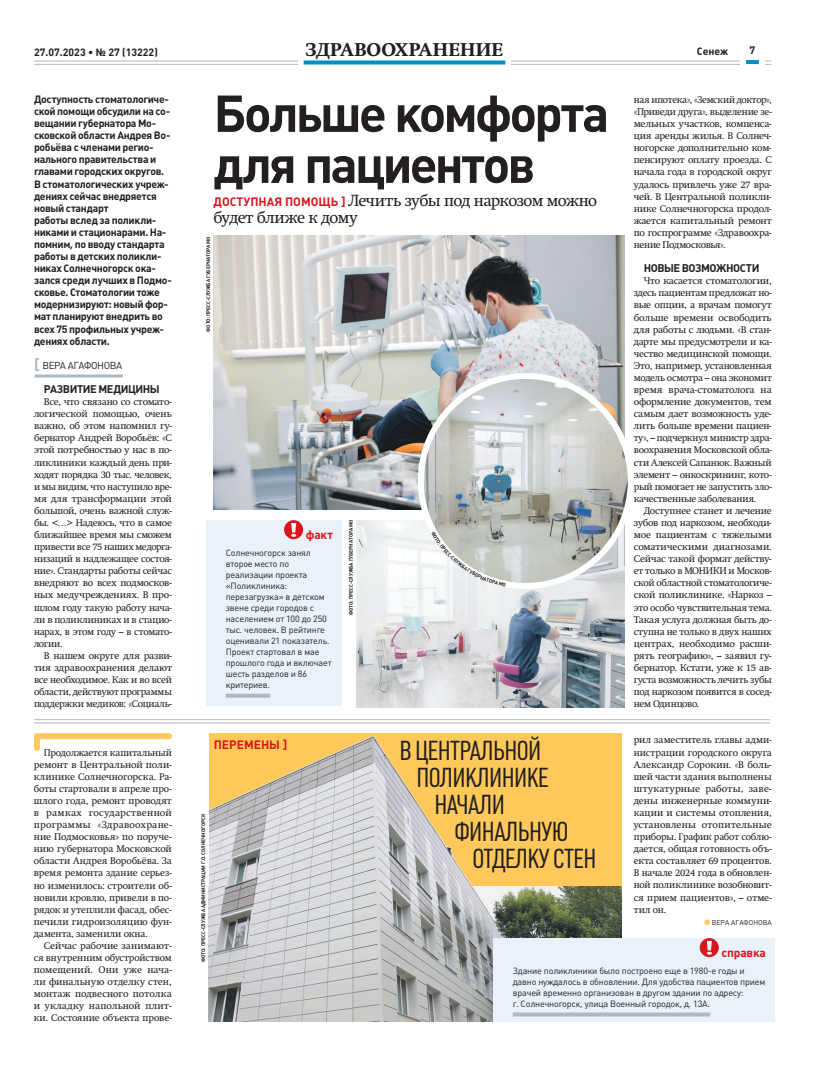
<style>
.page{position:relative;width:820px;height:1078px;background:#fff}
.page>*{position:absolute;margin:0;border:0;box-sizing:border-box;transform-origin:0 0}
.t1{font:700 51px/51px "Plumb";letter-spacing:-.06em;color:#231f20}
.t2{font:27px "Plumb Condensed";letter-spacing:-.02em;color:#231f20}
.t3{font:18px "Swift Extra Bold C";letter-spacing:.005em;color:#231f20}
.t4{font:16px/17px "Swift C";letter-spacing:-.035em;color:#231f20}
.t5{font:700 12px "Plumb C";color:#d7171f}
.t6{font:700 11px "Plumb";letter-spacing:-.045em;color:#231f20}
.t7{font:700 10.7px "Plumb";color:#231f20}
.t8{font:700 10.5px/12.1px "Plumb";letter-spacing:-.03em;color:#231f20}
.t9{font:700 10.5px "Plumb C";color:#231f20}
.t10{font:10px "Plumb";letter-spacing:-.04em;color:#231f20}
.t11{font:9.6px/12.1px "Swift C";letter-spacing:-.015em;color:#231f20;text-align:justify}
.t12{font:9px/11px "Plumb C";letter-spacing:-.02em;color:#231f20}
.t13{font:7px "Plumb C";color:#231f20}
.t14{font:700 5.1px "Plumb C";letter-spacing:-.025em;color:#231f20}
.s1{font-family:"Plumb C";font-weight:700;font-size:15px;color:#adb8c0}
.s2{font-family:"Plumb C";font-weight:700;font-size:12px;color:#d7171f}
.s3{font-size:17px;color:#fec95a}
</style>
<div class="page">
<hr style="left:34px;top:61px;width:737px;height:1px;background:#adb8c0">
<hr style="left:34px;top:64px;width:737px;height:1px;background:#adb8c0">
<div style="left:740px;top:45px;width:24px;height:24px;background:#fff"></div>
<svg style="left:746px;top:60px;width:12px;height:4px"></svg>
<div style="left:298px;top:43px;width:212px;height:24px;background:#fff"></div>
<svg style="left:303px;top:60px;width:202px;height:4px"></svg>
<hr style="left:35px;top:374px;width:88px;height:3px;background:#adb8c0">
<div style="left:209px;top:732px;width:412px;height:161px;background:#fec95a"></div>
<img style="left:209px;top:720px;width:349px;height:165px">
<img style="left:209px;top:885px;width:412px;height:136px">
<div style="left:492px;top:937px;width:282px;height:84px;background:#e8f2f8"></div>
<svg style="left:699px;top:937px;width:19px;height:19px"></svg>
<svg style="left:512px;top:1012px;width:197px;height:4px"></svg>
<div style="left:37px;top:733px;width:132px;height:6px;background:#fec95a"></div>
<div style="left:34px;top:736px;width:6px;height:11px;background:#fec95a"></div>
<hr style="left:34px;top:722px;width:735px;height:1px;background:#adb8c0">
<hr style="left:34px;top:719px;width:735px;height:1px;background:#adb8c0">
<div style="left:206px;top:520px;width:135px;height:185px;background:#e8f2f8"></div>
<svg style="left:284px;top:520px;width:19px;height:19px"></svg>
<svg style="left:226px;top:693px;width:44px;height:4px"></svg>
<img style="left:213px;top:236px;width:411px;height:273px">
<img style="left:357px;top:520px;width:267px;height:187px">
<img style="left:420px;top:376px;width:210px;height:209px;border-radius:105px">
<div style="left:417px;top:373px;width:216px;height:215px;border:6px solid #fff;border-radius:50%"></div>
<svg style="left:431px;top:531px;width:75px;height:56px"></svg>
<p class="t9" style="left:34px;top:46px;width:125px">27.07.2023 • № 27 (13222)</p>
<h3 class="t3" style="left:305px;top:39px;width:199px">ЗДРАВООХРАНЕНИЕ</h3>
<p class="t9" style="left:696px;top:45px;width:33px">Сенеж</p>
<p class="t7" style="left:749px;top:44px;width:7px">7</p>
<p class="t8" style="left:34px;top:93px;width:139px">Доступность стоматологиче&shy;ской помощи обсудили на со&shy;вещании губернатора Мо&shy;сковской области Андрея Во&shy;робьёва с членами регио&shy;нального правительства и главами городских округов.<br>В стоматологических учреж&shy;дениях сейчас внедряется новый стандарт<br>работы вслед за поликли&shy;никами и стационарами. На&shy;помним, по вводу стандарта работы в детских поликли&shy;никах Солнечногорск ока&shy;зался среди лучших в Подмо&shy;сковье. Стоматологии тоже модернизируют: новый фор&shy;мат планируют внедрить во всех 75 профильных учреж&shy;дениях области.</p>
<p class="t10" style="left:34px;top:359px;width:90px"><span class="s1">[</span> ВЕРА АГАФОНОВА</p>
<p class="t6" style="left:44px;top:383px;width:117px">РАЗВИТИЕ МЕДИЦИНЫ</p>
<p class="t11" style="left:34px;top:395px;width:139px;text-indent:10px">Все, что связано со стомато&shy;логической помощью, очень важно, об этом напомнил гу&shy;бернатор Андрей Воробьёв: «С этой потребностью у нас в по&shy;ликлиники каждый день при&shy;ходят порядка 30 тыс. человек, и мы видим, что наступило вре&shy;мя для трансформации этой большой, очень важной служ&shy;бы. &lt;…&gt; Надеюсь, что в самое ближайшее время мы сможем привести все 75 наших медорга&shy;низаций в надлежащее состоя&shy;ние». Стандарты работы сейчас внедряют во всех подмосков&shy;ных медучреждениях. В про&shy;шлом году такую работу нача&shy;ли в поликлиниках и в стацио&shy;нарах, в этом году – в стомато&shy;логии.</p>
<p class="t11" style="left:34px;top:649px;width:139px;text-indent:10px">В нашем округе для разви&shy;тия здравоохранения делают все необходимое. Как и во всей области, действуют программы поддержки медиков: «Социаль-</p>
<h1 class="t1" style="left:213px;top:88px;width:397px">Больше комфорта для пациентов</h1>
<h3 class="t4" style="left:213px;top:191px;width:385px"><span class="s2">ДОСТУПНАЯ ПОМОЩЬ ]</span> Лечить зубы под наркозом можно будет ближе к дому</h3>
<p class="t11" style="left:633px;top:94px;width:139px">ная ипотека», «Земский доктор», «Приведи друга», выделение зе&shy;мельных участков, компенса&shy;ция аренды жилья. В Солнеч&shy;ногорске дополнительно ком&shy;пенсируют оплату проезда. С начала года в городской округ удалось привлечь уже 27 вра&shy;чей. В Центральной поликли&shy;нике Солнечногорска продол&shy;жается капитальный ремонт по госпрограмме «Здравоохра&shy;нение Подмосковья».</p>
<p class="t6" style="left:643px;top:262px;width:117px">НОВЫЕ ВОЗМОЖНОСТИ</p>
<p class="t11" style="left:633px;top:275px;width:139px;text-indent:10px">Что касается стоматологии, здесь пациентам предложат но&shy;вые опции, а врачам помогут больше времени освободить для работы с людьми. «В стан&shy;дарте мы предусмотрели и ка&shy;чество медицинской помощи.<br>Это, например, установленная модель осмотра – она экономит время врача-стоматолога на оформление документов, тем самым дает возможность уде&shy;лить больше времени пациен&shy;ту», – подчеркнул министр здра&shy;воохранения Московской обла&shy;сти Алексей Сапанюк. Важный элемент – онкоскрининг, кото&shy;рый помогает не запустить зло&shy;качественные заболевания.</p>
<p class="t11" style="left:633px;top:504px;width:139px;text-indent:10px">Доступнее станет и лечение зубов под наркозом, необходи&shy;мое пациентам с тяжелыми соматическими диагнозами.<br>Сейчас такой формат действу&shy;ет только в МОНИКИ и Москов&shy;ской областной стоматологиче&shy;ской поликлинике. «Наркоз – это особо чувствительная тема.<br>Такая услуга должная быть до&shy;ступна не только в двух наших центрах, необходимо расши&shy;рять географию», – заявил гу&shy;бернатор. Кстати, уже к 15 ав&shy;густа возможность лечить зубы под наркозом появится в сосед&shy;нем Одинцово.</p>
<p class="t14" style="left:205px;top:331px;width:97px;rotate:-90deg">ФОТО: ПРЕСС-СЛУЖБА ГУБЕРНАТОРА МО</p>
<p class="t14" style="left:348px;top:614px;width:97px;rotate:-90deg">ФОТО: ПРЕСС-СЛУЖБА ГУБЕРНАТОРА МО</p>
<p class="t5" style="left:305px;top:528px;width:29px">факт</p>
<p class="t12" style="left:226px;top:547px;width:107px">Солнечногорск занял второе место по реализации проекта «Поликлиника: перезагрузка» в детском звене среди городов с населением от 100 до 250 тыс. человек. В рейтинге оценивали 21 показатель.<br>Проект стартовал в мае прошлого года и включает шесть разделов и 86 критериев.</p>
<p class="t11" style="left:34px;top:746px;width:139px;text-indent:10px">Продолжается капитальный ремонт в Центральной поли&shy;клинике Солнечногорска. Ра&shy;боты стартовали в апреле про&shy;шлого года, ремонт проводят в рамках государственной программы «Здравоохране&shy;ние Подмосковья» по поруче&shy;нию губернатора Московской области Андрея Воробьёва. За время ремонта здание серьез&shy;но изменилось: строители об&shy;новили кровлю, привели в по&shy;рядок и утеплили фасад, обес&shy;печили гидроизоляцию фун&shy;дамента, заменили окна.</p>
<p class="t11" style="left:34px;top:939px;width:139px;text-indent:10px">Сейчас рабочие занимают&shy;ся внутренним обустройством помещений. Они уже нача&shy;ли финальную отделку стен, монтаж подвесного потолка и укладку напольной плит&shy;ки. Состояние объекта прове-</p>
<p class="t5" style="left:214px;top:737px;width:75px">ПЕРЕМЕНЫ ]</p>
<p class="t14" style="left:200px;top:961px;width:149px;rotate:-90deg">ФОТО: ПРЕСС-СЛУЖБА АДМИНИСТРАЦИИ Г.О. СОЛНЕЧНОГОРСК</p>
<h2 class="t2" style="left:399px;top:735px;width:144px">В ЦЕНТРАЛЬНОЙ</h2>
<h2 class="t2" style="left:416px;top:762px;width:134px">ПОЛИКЛИНИКЕ</h2>
<h2 class="t2" style="left:434px;top:789px;width:72px">НАЧАЛИ</h2>
<h2 class="t2" style="left:454px;top:816px;width:115px">ФИНАЛЬНУЮ</h2>
<h2 class="t2" style="left:472px;top:843px;width:125px">ОТДЕЛКУ СТЕН</h2>
<p class="t11" style="left:633px;top:734px;width:139px">рил заместитель главы адми&shy;нистрации городского округа Александр Сорокин. «В боль&shy;шей части здания выполнены штукатурные работы, заве&shy;дены инженерные коммуни&shy;кации и системы отопления, установлены отопительные приборы. График работ соблю&shy;дается, общая готовность объ&shy;екта составляет 69 процентов.<br>В начале 2024 года в обновлен&shy;ной поликлинике возобновит&shy;ся прием пациентов», – отме&shy;тил он.</p>
<p class="t13" style="left:702px;top:918px;width:71px"><span class="s3">•</span>ВЕРА АГАФОНОВА</p>
<p class="t5" style="left:721px;top:945px;width:46px">справка</p>
<p class="t12" style="left:512px;top:964px;width:254px">Здание поликлиники было построено еще в 1980-е годы и давно нуждалось в обновлении. Для удобства пациентов прием врачей временно организован в другом здании по адресу:<br>г. Солнечногорск, улица Военный городок, д. 13А.</p>
</div>
